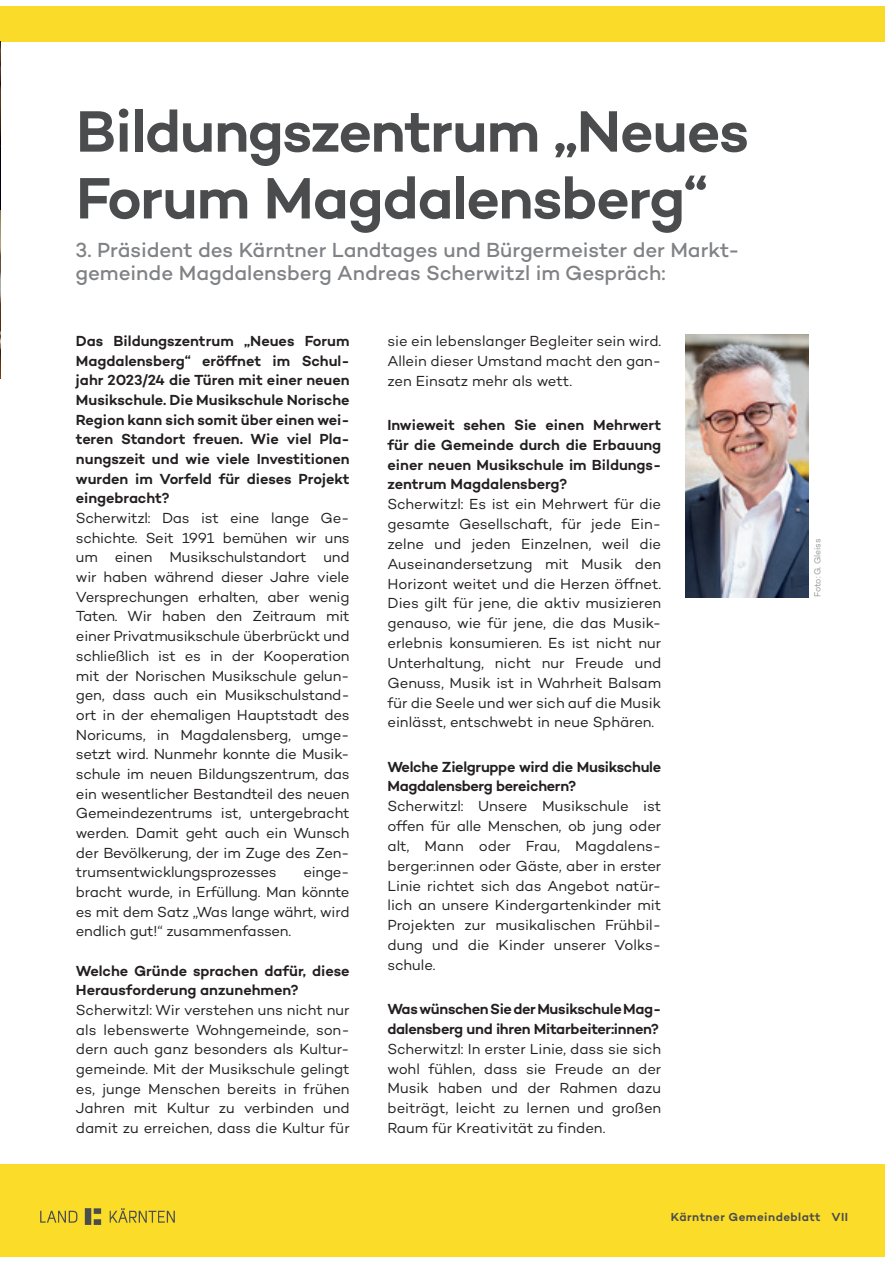
<style>
.page{position:relative;width:893px;height:1263px;background:#fff}
.page>*{position:absolute;margin:0;border:0;box-sizing:border-box;transform-origin:0 0}
.t1{font:600 59.4px/66.9px "Campton";letter-spacing:-.02em;color:#4b4c4d}
.t2{font:500 20.85px/23.7px "Campton";color:#808285}
.t3{font:14.85px/19.6px "Campton";letter-spacing:-.01em;color:#231f20;text-align:justify}
.t4{font:600 14.85px/19.6px "Campton";letter-spacing:-.01em;color:#231f20}
.t5{font:600 11.85px "Campton";letter-spacing:.035em;color:#4b4c4d}
.t6{font:8.85px "Campton";letter-spacing:-.02em;color:#939598}
</style>
<div class="page">
<div style="left:0;top:1164px;width:884px;height:93px;background:#fbdd29"></div>
<div style="left:0;top:6px;width:884px;height:36px;background:#fadb29"></div>
<img style="left:40px;top:1209px;width:134px;height:16px">
<img style="left:685px;top:335px;width:123px;height:262px">
<img style="left:0;top:42px;width:1px;height:168px">
<img style="left:0;top:210px;width:1px;height:168px">
<h1 class="t1" style="left:76px;top:104px;width:675px">Bildungszentrum „Neues<br>Forum Magdalensberg“</h1>
<h2 class="t2" style="left:76px;top:240px;width:665px">3. Präsident des Kärntner Landtages und Bürgermeister der Markt&shy;gemeinde Magdalensberg Andreas Scherwitzl im Gespräch:</h2>
<p class="t4" style="left:76px;top:333px;width:275px;text-align:justify">Das Bildungszentrum „Neues Forum Magdalensberg“ eröffnet im Schul&shy;jahr 2023/24 die Türen mit einer neuen Musikschule. Die Musikschule Norische Region kann sich somit über einen wei&shy;teren Standort freuen. Wie viel Pla&shy;nungszeit und wie viele Investitionen wurden im Vorfeld für dieses Projekt eingebracht?</p>
<p class="t3" style="left:76px;top:510px;width:275px">Scherwitzl: Das ist eine lange Ge&shy;schichte. Seit 1991 bemühen wir uns um einen Musikschulstandort und wir haben während dieser Jahre viele Versprechungen erhalten, aber wenig Taten. Wir haben den Zeitraum mit einer Privatmusikschule überbrückt und schließlich ist es in der Kooperation mit der Norischen Musikschule gelun&shy;gen, dass auch ein Musikschulstand&shy;ort in der ehemaligen Hauptstadt des Noricums, in Magdalensberg, umge&shy;setzt wird. Nunmehr konnte die Musik&shy;schule im neuen Bildungszentrum, das ein wesentlicher Bestandteil des neuen Gemeindezentrums ist, untergebracht werden. Damit geht auch ein Wunsch der Bevölkerung, der im Zuge des Zen&shy;trumsentwicklungsprozesses</p>
<p class="t3" style="left:76px;top:864px;width:275px;text-indent:227px">einge&shy;bracht wurde, in Erfüllung. Man könnte es mit dem Satz „Was lange währt, wird endlich gut!“ zusammenfassen.</p>
<p class="t4" style="left:76px;top:962px;width:275px">Welche Gründe sprachen dafür, diese<br>Herausforderung anzunehmen?</p>
<p class="t3" style="left:76px;top:1002px;width:275px">Scherwitzl: Wir verstehen uns nicht nur als lebenswerte Wohngemeinde, son&shy;dern auch ganz besonders als Kultur&shy;gemeinde. Mit der Musikschule gelingt es, junge Menschen bereits in frühen Jahren mit Kultur zu verbinden und damit zu erreichen, dass die Kultur für</p>
<p class="t3" style="left:387px;top:333px;width:275px">sie ein lebenslanger Begleiter sein wird.<br>Allein dieser Umstand macht den gan&shy;zen Einsatz mehr als wett.</p>
<p class="t4" style="left:387px;top:416px;width:275px;text-align:justify">Inwieweit sehen Sie einen Mehrwert für die Gemeinde durch die Erbauung einer neuen Musikschule im Bildungs&shy;zentrum Magdalensberg?</p>
<p class="t3" style="left:387px;top:496px;width:275px">Scherwitzl: Es ist ein Mehrwert für die gesamte Gesellschaft, für jede Ein&shy;zelne und jeden Einzelnen, weil die Auseinandersetzung mit Musik den Horizont weitet und die Herzen öffnet.<br>Dies gilt für jene, die aktiv musizieren genauso, wie für jene, die das Musik&shy;erlebnis konsumieren. Es ist nicht nur Unterhaltung, nicht nur Freude und Genuss, Musik ist in Wahrheit Balsam für die Seele und wer sich auf die Musik einlässt, entschwebt in neue Sphären.</p>
<p class="t4" style="left:387px;top:758px;width:275px">Welche Zielgruppe wird die Musikschule<br>Magdalensberg bereichern?</p>
<p class="t3" style="left:387px;top:798px;width:275px">Scherwitzl: Unsere Musikschule ist offen für alle Menschen, ob jung oder alt, Mann oder Frau, Magdalens&shy;berger:innen oder Gäste, aber in erster Linie richtet sich das Angebot natür&shy;lich an unsere Kindergartenkinder mit Projekten zur musikalischen Frühbil&shy;dung und die Kinder unserer Volks&shy;schule.</p>
<p class="t4" style="left:387px;top:1001px;width:275px">Was wünschen Sie der Musikschule Mag&shy;dalensberg und ihren Mitarbeiter:innen?</p>
<p class="t3" style="left:387px;top:1040px;width:275px">Scherwitzl: In erster Linie, dass sie sich wohl fühlen, dass sie Freude an der Musik haben und der Rahmen dazu beiträgt, leicht zu lernen und großen Raum für Kreativität zu finden.</p>
<p class="t6" style="left:814px;top:597px;width:60px;rotate:-90deg">Foto: G. Gleiss</p>
<p class="t5" style="left:671px;top:1212px;width:179px">Kärntner Gemeindeblatt VII</p>
</div>
